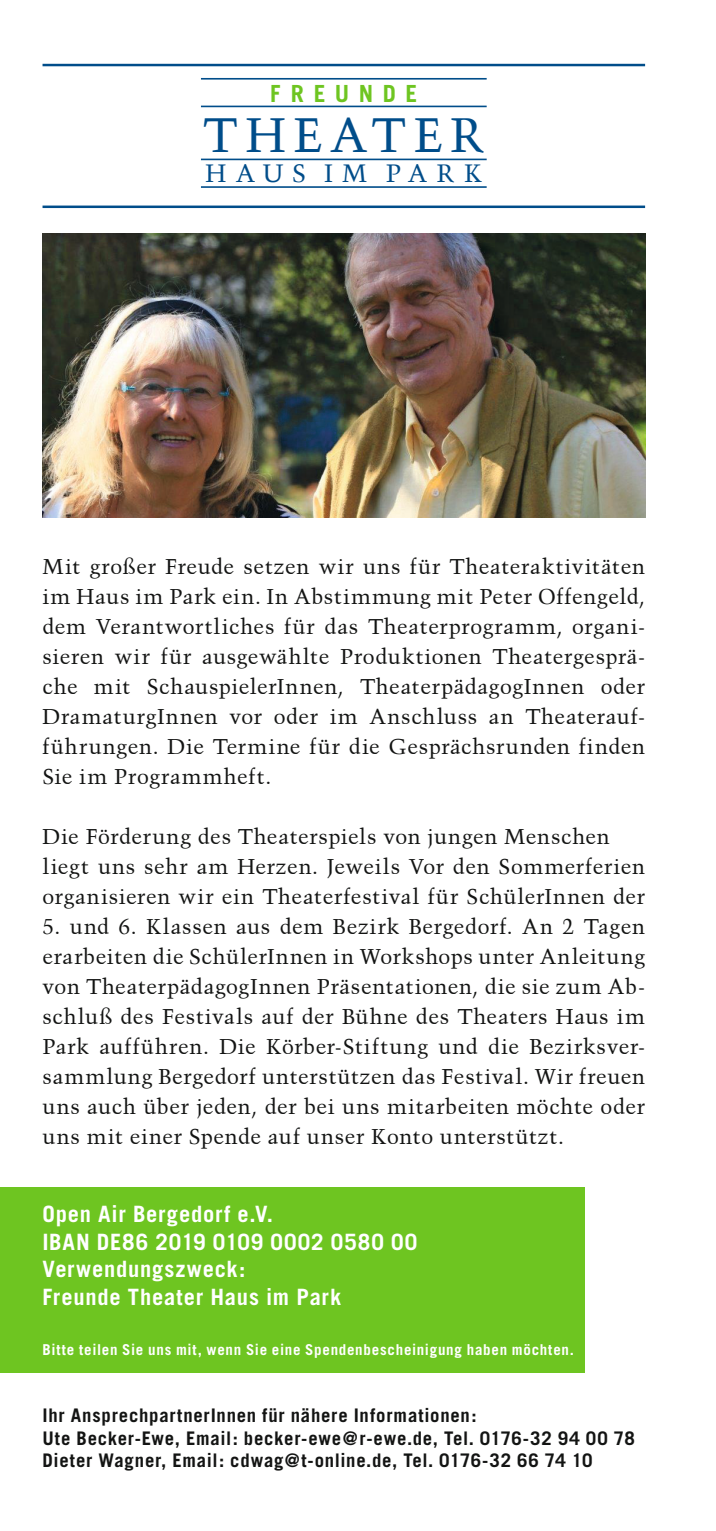
<style>
.page{position:relative;width:716px;height:1531px;background:#fff}
.page>*{position:absolute;margin:0;border:0;box-sizing:border-box;transform-origin:0 0}
.t1{font:48px "Trump Mediaeval Roman";letter-spacing:.155em;color:#004d8a}
.t2{font:25px "Trump Mediaeval Roman";letter-spacing:.375em;color:#004d8a}
.t3{font:700 23.5px "Trade Gothic";letter-spacing:.405em;color:#6ec521}
.t4{font:700 22.5px/27.5px "Trade Gothic";letter-spacing:.035em;color:#fff}
.t5{font:21.25px/30px "Trump Mediaeval Roman";letter-spacing:.03em;color:#131413;text-align:justify}
.t6{font:700 18.75px/22.5px "Trade Gothic";letter-spacing:.04em;color:#131413}
.t7{font:700 15px "Trade Gothic";letter-spacing:.045em;color:#fff}
</style>
<div class="page">
<hr style="left:43px;top:206px;width:602px;height:2px;background:#004d8a">
<hr style="left:201px;top:78px;width:286px;height:2px;background:#004d8a">
<hr style="left:201px;top:159px;width:286px;height:1px;background:#004d8a">
<hr style="left:201px;top:106px;width:286px;height:1px;background:#004d8a">
<hr style="left:201px;top:186px;width:286px;height:2px;background:#004d8a">
<div style="left:0;top:1187px;width:584px;height:185px;background:#6ec521"></div>
<img style="left:43px;top:234px;width:602px;height:283px">
<hr style="left:43px;top:64px;width:602px;height:2px;background:#004d8a">
<p class="t3" style="left:270px;top:79px;width:149px">FREUNDE</p>
<h1 class="t1" style="left:203px;top:106px;width:283px">THEATER</h1>
<p class="t2" style="left:206px;top:158px;width:278px">HAUS IM PARK</p>
<p class="t5" style="left:43px;top:551px;width:604px">Mit großer Freude setzen wir uns für Theateraktivitäten im Haus im Park ein. In Abstimmung mit Peter Offengeld, dem Verantwortliches für das Theaterprogramm, organi&shy;sieren wir für ausgewählte Produktionen Theatergesprä&shy;che mit SchauspielerInnen, TheaterpädagogInnen oder DramaturgInnen vor oder im Anschluss an Theaterauf&shy;führungen. Die Termine für die Gesprächsrunden finden Sie im Programmheft.</p>
<p class="t5" style="left:43px;top:821px;width:604px;text-align:left">Die Förderung des Theaterspiels von jungen Menschen liegt uns sehr am Herzen. Jeweils Vor den Sommerferien organisieren wir ein Theaterfestival für SchülerInnen der</p>
<p class="t5" style="left:43px;top:911px;width:604px">5. und 6. Klassen aus dem Bezirk Bergedorf. An 2 Tagen erarbeiten die SchülerInnen in Workshops unter Anleitung von TheaterpädagogInnen Präsentationen, die sie zum Ab&shy;schluß des Festivals auf der Bühne des Theaters Haus im Park aufführen. Die Körber-Stiftung und die Bezirksver&shy;sammlung Bergedorf unterstützen das Festival. Wir freuen uns auch über jeden, der bei uns mitarbeiten möchte oder uns mit einer Spende auf unser Konto unterstützt.</p>
<p class="t4" style="left:43px;top:1200px;width:376px">Open Air Bergedorf e.V.<br>IBAN DE86 2019 0109 0002 0580 00<br>Verwendungszweck:<br>Freunde Theater Haus im Park</p>
<p class="t7" style="left:43px;top:1340px;width:533px">Bitte teilen Sie uns mit, wenn Sie eine Spendenbescheinigung haben möchten.</p>
<p class="t6" style="left:43px;top:1404px;width:594px">Ihr AnsprechpartnerInnen für nähere Informationen:<br>Ute Becker-Ewe, Email: becker-ewe@r-ewe.de, Tel. 0176-32 94 00 78<br>Dieter Wagner, Email: cdwag@t-online.de, Tel. 0176-32 66 74 10</p>
</div>
